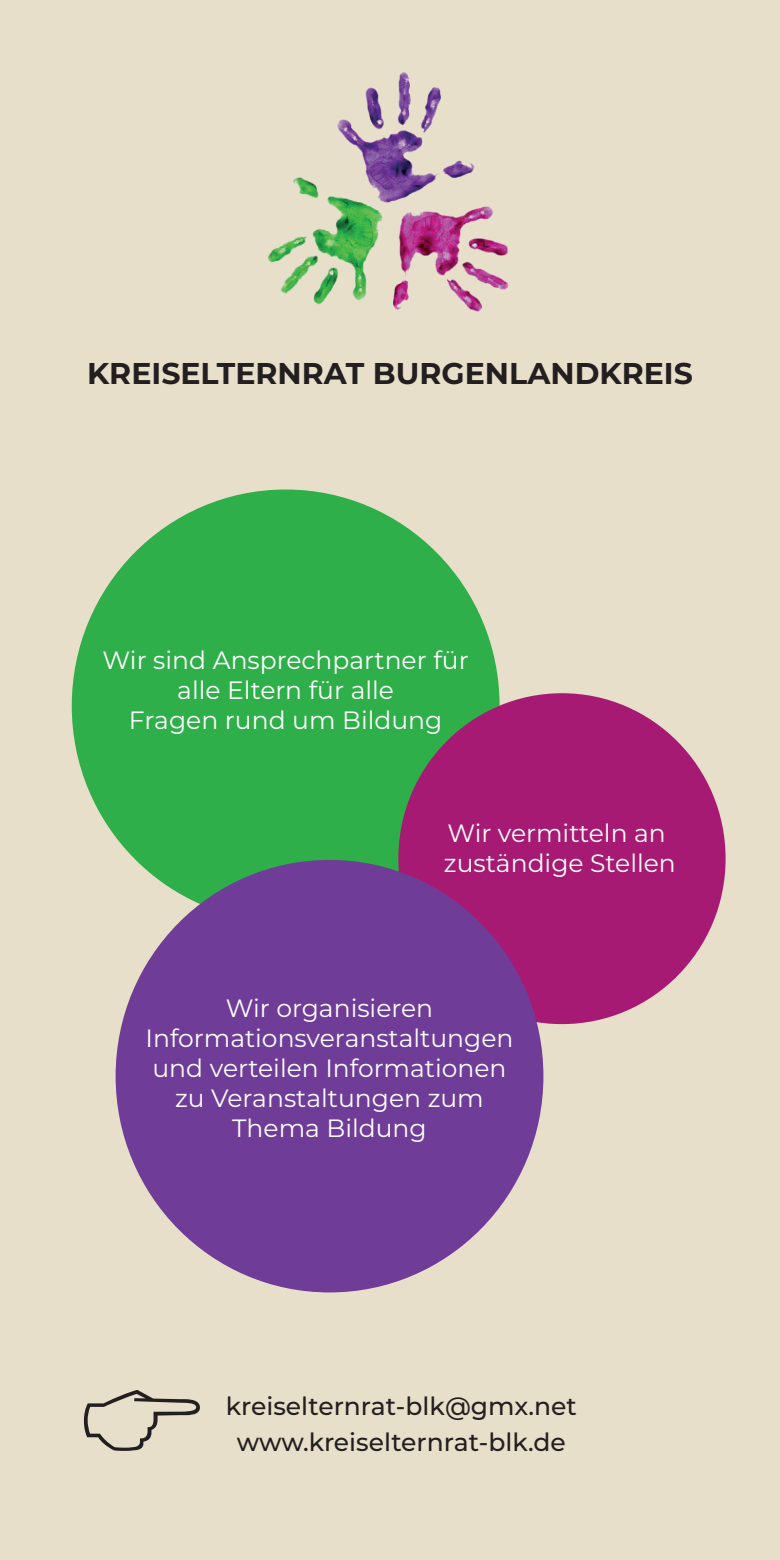
<style>
.page{position:relative;width:780px;height:1560px;background:#fff}
.page>*{position:absolute;margin:0;border:0;box-sizing:border-box;transform-origin:0 0}
.t1{font:700 30px "Montserrat";color:#231f20}
.t2{font:25px/30px "Montserrat";color:#fff;text-align:center}
.t3{font:500 25px/35.5px "Montserrat";color:#231f20;text-align:center}
</style>
<div class="page">
<div style="left:0;top:0;width:780px;height:1559px;background:#e7dfc9"></div>
<div style="left:72px;top:489px;width:427px;height:432px;background:#2faf4a;border-radius:50%"></div>
<div style="left:398px;top:693px;width:327px;height:330px;background:#a71a73;border-radius:50%"></div>
<div style="left:116px;top:859px;width:427px;height:433px;background:#6f3d98;border-radius:50%"></div>
<img style="left:268px;top:72px;width:240px;height:240px">
<p class="t1" style="left:87px;top:351px;width:607px">KREISELTERNRAT BURGENLANDKREIS</p>
<p class="t2" style="left:103px;top:644px;width:367px">Wir sind Ansprechpartner für alle Eltern für alle<br>Fragen rund um Bildung</p>
<p class="t2" style="left:444px;top:817px;width:233px;text-align:left">Wir vermitteln an zuständige Stellen</p>
<p class="t2" style="left:145px;top:991px;width:369px">Wir organisieren<br>Informationsveranstaltungen und verteilen Informationen zu Veranstaltungen zum<br>Thema Bildung</p>
<p class="t3" style="left:226px;top:1387px;width:352px">kreiselternrat-blk@gmx.net www.kreiselternrat-blk.de</p>
</div>
